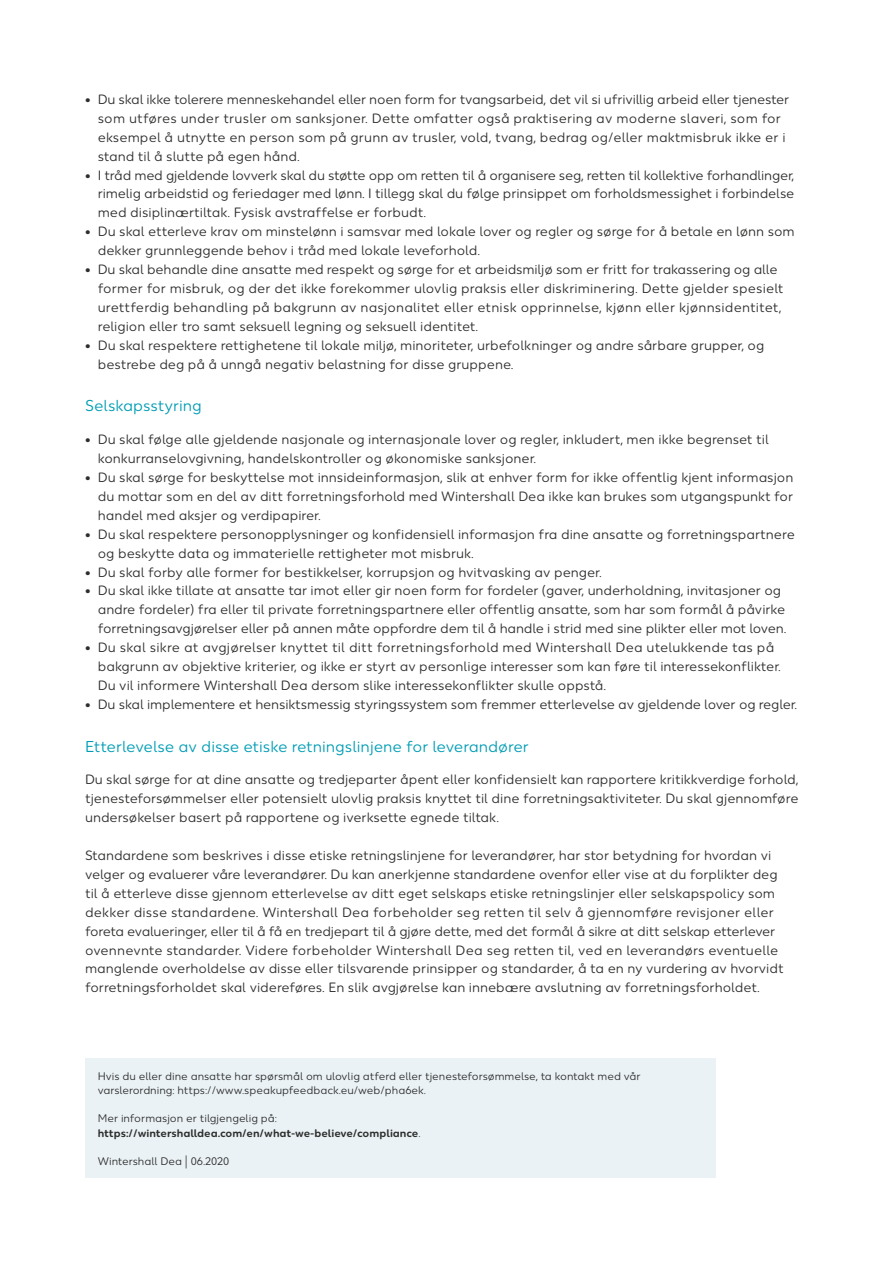
<style>
.page{position:relative;width:893px;height:1263px;background:#fff}
.page>*{position:absolute;margin:0;border:0;box-sizing:border-box;transform-origin:0 0}
.t1{font:15.75px "Wintershall Dea";color:#009db5}
.t2{font:13.5px/18.9px "Wintershall Dea";color:#2d2d2c}
.t3{font:10.95px/14.2px "Wintershall Dea";color:#2d2d2c}
.t4{font:700 10.95px/14.2px "Wintershall Dea";color:#2d2d2c}
.s1{font-weight:400}
</style>
<div class="page">
<div style="left:85px;top:1058px;width:630px;height:120px;background:#eaf2f5"></div>
<p class="t2" style="left:98px;top:90px;width:693px;text-indent:-13px">• Du skal ikke tolerere menneskehandel eller noen form for tvangsarbeid, det vil si ufrivillig arbeid eller tjenester som utføres under trusler om sanksjoner. Dette omfatter også praktisering av moderne slaveri, som for eksempel å utnytte en person som på grunn av trusler, vold, tvang, bedrag og/eller maktmisbruk ikke er i stand til å slutte på egen hånd.</p>
<p class="t2" style="left:98px;top:166px;width:698px;text-align:justify;text-indent:-13px">• I tråd med gjeldende lovverk skal du støtte opp om retten til å organisere seg, retten til kollektive forhandlinger, rimelig arbeidstid og feriedager med lønn. I tillegg skal du følge prinsippet om forholdsmessighet i forbindelse med disiplinærtiltak. Fysisk avstraffelse er forbudt.</p>
<p class="t2" style="left:98px;top:223px;width:698px;text-indent:-13px">• Du skal etterleve krav om minstelønn i samsvar med lokale lover og regler og sørge for å betale en lønn som dekker grunnleggende behov i tråd med lokale leveforhold.</p>
<p class="t2" style="left:98px;top:261px;width:687px;text-indent:-13px">• Du skal behandle dine ansatte med respekt og sørge for et arbeidsmiljø som er fritt for trakassering og alle former for misbruk, og der det ikke forekommer ulovlig praksis eller diskriminering. Dette gjelder spesielt urettferdig behandling på bakgrunn av nasjonalitet eller etnisk opprinnelse, kjønn eller kjønnsidentitet, religion eller tro samt seksuell legning og seksuell identitet.</p>
<p class="t2" style="left:98px;top:336px;width:668px;text-indent:-13px">• Du skal respektere rettighetene til lokale miljø, minoriteter, urbefolkninger og andre sårbare grupper, og bestrebe deg på å unngå negativ belastning for disse gruppene.</p>
<p class="t1" style="left:85px;top:397px;width:118px">Selskapsstyring</p>
<p class="t2" style="left:98px;top:431px;width:672px;text-indent:-13px">• Du skal følge alle gjeldende nasjonale og internasjonale lover og regler, inkludert, men ikke begrenset til konkurranselovgivning, handelskontroller og økonomiske sanksjoner.</p>
<p class="t2" style="left:98px;top:468px;width:697px;text-align:justify;text-indent:-13px">• Du skal sørge for beskyttelse mot innsideinformasjon, slik at enhver form for ikke offentlig kjent informasjon du mottar som en del av ditt forretningsforhold med Wintershall Dea ikke kan brukes som utgangspunkt for handel med aksjer og verdipapirer.</p>
<p class="t2" style="left:98px;top:525px;width:698px;text-indent:-13px">• Du skal respektere personopplysninger og konfidensiell informasjon fra dine ansatte og forretningspartnere og beskytte data og immaterielle rettigheter mot misbruk.</p>
<p class="t2" style="left:85px;top:563px;width:518px">• Du skal forby alle former for bestikkelser, korrupsjon og hvitvasking av penger.</p>
<p class="t2" style="left:98px;top:582px;width:690px;text-indent:-13px">• Du skal ikke tillate at ansatte tar imot eller gir noen form for fordeler (gaver, underholdning, invitasjoner og andre fordeler) fra eller til private forretningspartnere eller offentlig ansatte, som har som formål å påvirke forretningsavgjørelser eller på annen måte oppfordre dem til å handle i strid med sine plikter eller mot loven.</p>
<p class="t2" style="left:98px;top:639px;width:685px;text-indent:-13px">• Du skal sikre at avgjørelser knyttet til ditt forretningsforhold med Wintershall Dea utelukkende tas på bakgrunn av objektive kriterier, og ikke er styrt av personlige interesser som kan føre til interessekonflikter.<br>Du vil informere Wintershall Dea dersom slike interessekonflikter skulle oppstå.</p>
<p class="t2" style="left:85px;top:695px;width:714px">• Du skal implementere et hensiktsmessig styringssystem som fremmer etterlevelse av gjeldende lover og regler.</p>
<p class="t1" style="left:85px;top:737px;width:445px">Etterlevelse av disse etiske retningslinjene for leverandører</p>
<p class="t2" style="left:85px;top:771px;width:715px;text-align:justify">Du skal sørge for at dine ansatte og tredjeparter åpent eller konfidensielt kan rapportere kritikkverdige forhold, tjenesteforsømmelser eller potensielt ulovlig praksis knyttet til dine forretningsaktiviteter. Du skal gjennomføre undersøkelser basert på rapportene og iverksette egnede tiltak.</p>
<p class="t2" style="left:85px;top:846px;width:700px">Standardene som beskrives i disse etiske retningslinjene for leverandører, har stor betydning for hvordan vi velger og evaluerer våre leverandører. Du kan anerkjenne standardene ovenfor eller vise at du forplikter deg til å etterleve disse gjennom etterlevelse av ditt eget selskaps etiske retningslinjer eller selskapspolicy som dekker disse standardene. Wintershall Dea forbeholder seg retten til selv å gjennomføre revisjoner eller foreta evalueringer, eller til å få en tredjepart til å gjøre dette, med det formål å sikre at ditt selskap etterlever ovennevnte standarder. Videre forbeholder Wintershall Dea seg retten til, ved en leverandørs eventuelle manglende overholdelse av disse eller tilsvarende prinsipper og standarder, å ta en ny vurdering av hvorvidt forretningsforholdet skal videreføres. En slik avgjørelse kan innebære avslutning av forretningsforholdet.</p>
<p class="t3" style="left:98px;top:1069px;width:544px">Hvis du eller dine ansatte har spørsmål om ulovlig atferd eller tjenesteforsømmelse, ta kontakt med vår varslerordning: https://www.speakupfeedback.eu/web/pha6ek.</p>
<p class="t4" style="left:98px;top:1112px;width:324px"><span class="s1">Mer informasjon er tilgjengelig på: </span>https://wintershalldea.com/en/what-we-believe/compliance<span class="s1">.</span></p>
<p class="t3" style="left:98px;top:1155px;width:133px">Wintershall Dea | 06.2020</p>
</div>
